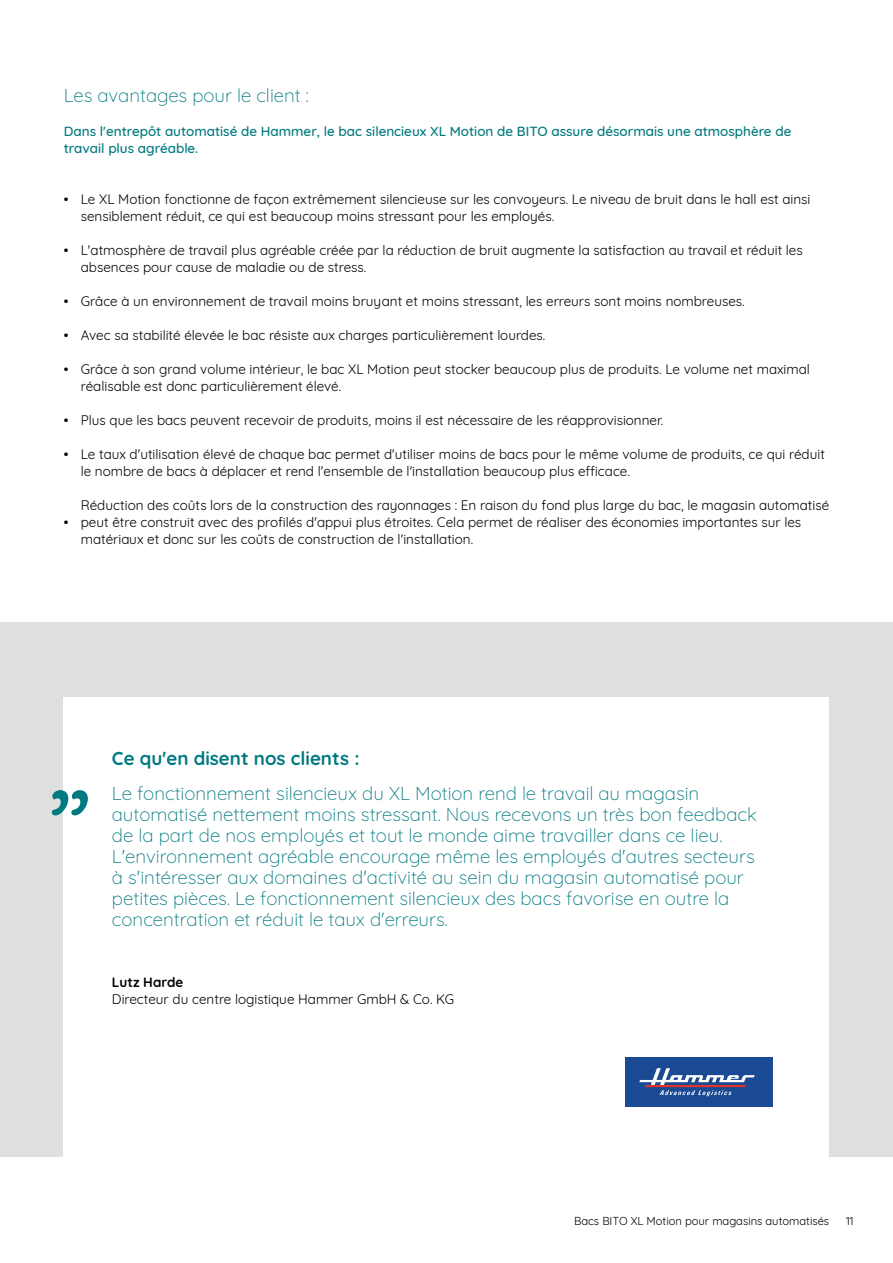
<style>
.page{position:relative;width:893px;height:1263px;background:#fff}
.page>*{position:absolute;margin:0;border:0;box-sizing:border-box;transform-origin:0 0}
.t1{font:300 18.75px/21px "Quicksand";color:#007a80}
.t2{font:700 18.75px "Quicksand";color:#007a80}
.t3{font:13.5px/17px "Quicksand";color:#000}
.t4{font:500 13.5px/17px "Quicksand";color:#007a80}
.t5{font:700 13.5px "Quicksand";color:#000}
.t6{font:500 13.5px "Quicksand";color:#000}
.t7{font:11.25px "Quicksand";color:#000}
</style>
<div class="page">
<div style="left:0;top:622px;width:893px;height:535px;background:#dfdfdf"></div>
<div style="left:64px;top:697px;width:765px;height:494px;background:#fff"></div>
<div style="left:625px;top:1058px;width:147px;height:49px;background:#194a93"></div>
<svg style="left:639px;top:1068px;width:116px;height:28px"></svg>
<svg style="left:52px;top:790px;width:36px;height:25px"></svg>
<h1 class="t1" style="left:64px;top:83px;width:247px">Les avantages pour le client :</h1>
<p class="t4" style="left:64px;top:122px;width:729px">Dans l'entrepôt automatisé de Hammer, le bac silencieux XL Motion de BITO assure désormais une atmosphère de travail plus agréable.</p>
<p class="t6" style="left:64px;top:188px;width:6px">•</p>
<p class="t6" style="left:64px;top:239px;width:6px">•</p>
<p class="t6" style="left:64px;top:290px;width:6px">•</p>
<p class="t6" style="left:64px;top:325px;width:6px">•</p>
<p class="t6" style="left:64px;top:359px;width:6px">•</p>
<p class="t6" style="left:64px;top:410px;width:6px">•</p>
<p class="t6" style="left:64px;top:444px;width:6px">•</p>
<p class="t6" style="left:64px;top:512px;width:6px">•</p>
<p class="t3" style="left:81px;top:189px;width:731px">Le XL Motion fonctionne de façon extrêmement silencieuse sur les convoyeurs. Le niveau de bruit dans le hall est ainsi sensiblement réduit, ce qui est beaucoup moins stressant pour les employés.</p>
<p class="t3" style="left:81px;top:240px;width:723px">L'atmosphère de travail plus agréable créée par la réduction de bruit augmente la satisfaction au travail et réduit les absences pour cause de maladie ou de stress.</p>
<p class="t3" style="left:81px;top:291px;width:665px">Grâce à un environnement de travail moins bruyant et moins stressant, les erreurs sont moins nombreuses.</p>
<p class="t3" style="left:81px;top:326px;width:466px">Avec sa stabilité élevée le bac résiste aux charges particulièrement lourdes.</p>
<p class="t3" style="left:81px;top:360px;width:731px">Grâce à son grand volume intérieur, le bac XL Motion peut stocker beaucoup plus de produits. Le volume net maximal réalisable est donc particulièrement élevé.</p>
<p class="t3" style="left:81px;top:411px;width:584px">Plus que les bacs peuvent recevoir de produits, moins il est nécessaire de les réapprovisionner.</p>
<p class="t3" style="left:81px;top:445px;width:746px">Le taux d'utilisation élevé de chaque bac permet d'utiliser moins de bacs pour le même volume de produits, ce qui réduit le nombre de bacs à déplacer et rend l'ensemble de l'installation beaucoup plus efficace.</p>
<p class="t3" style="left:81px;top:496px;width:750px">Réduction des coûts lors de la construction des rayonnages : En raison du fond plus large du bac, le magasin automatisé peut être construit avec des profilés d'appui plus étroites. Cela permet de réaliser des économies importantes sur les matériaux et donc sur les coûts de construction de l'installation.</p>
<h1 class="t2" style="left:112px;top:743px;width:249px">Ce qu'en disent nos clients :</h1>
<p class="t1" style="left:112px;top:780px;width:646px">Le fonctionnement silencieux du XL Motion rend le travail au magasin automatisé nettement moins stressant. Nous recevons un très bon feedback de la part de nos employés et tout le monde aime travailler dans ce lieu.<br>L'environnement agréable encourage même les employés d'autres secteurs à s'intéresser aux domaines d'activité au sein du magasin automatisé pour petites pièces. Le fonctionnement silencieux des bacs favorise en outre la concentration et réduit le taux d'erreurs.</p>
<p class="t5" style="left:112px;top:971px;width:73px">Lutz Harde</p>
<p class="t3" style="left:112px;top:989px;width:344px">Directeur du centre logistique Hammer GmbH &amp; Co. KG</p>
<p class="t7" style="left:574px;top:1212px;width:257px">Bacs BITO XL Motion pour magasins automatisés</p>
<p class="t7" style="left:846px;top:1212px;width:9px">11</p>
</div>
